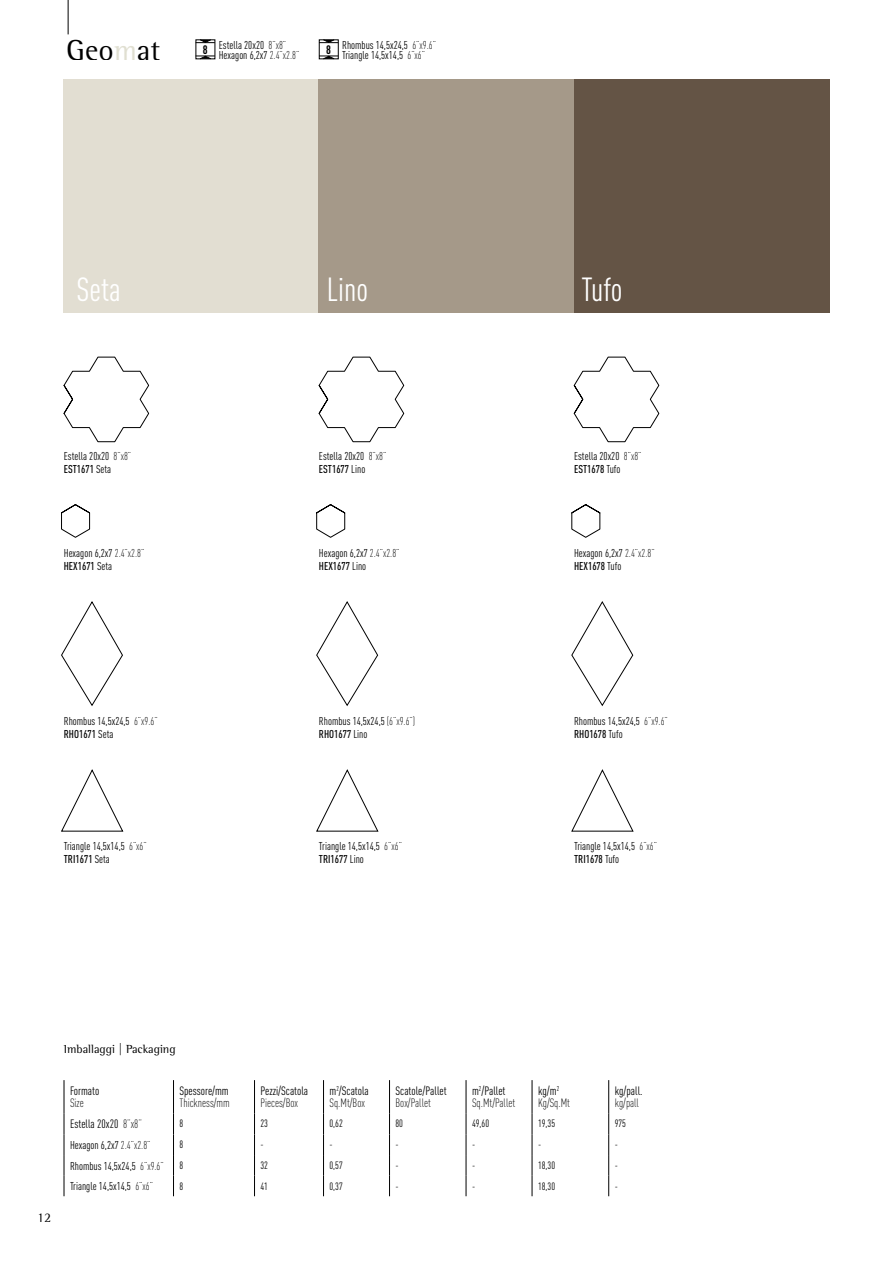
<style>
.page{position:relative;width:893px;height:1263px;background:#fff}
.page>*{position:absolute;margin:0;border:0;box-sizing:border-box;transform-origin:0 0}
.t1{font:condensed 33px "DIN Pro";color:#fff}
.t2{font:29.55px "AT Rotis Semi Serif";color:#000}
.t3{font:13.5px "AT Rotis Semi Serif";color:#000}
.t4{font:700 condensed 12.15px "DIN Pro";color:#000}
.t5{font:condensed 12px/12px "DIN Pro";color:#000}
.t6{font:300 condensed 12px/12px "DIN Pro";color:#000}
.t7{font:12px "AT Rotis Semi Serif";color:#000}
.t8{font:condensed 11.25px/13.5px "DIN Pro";color:#000}
.t9{font:condensed 10.5px "DIN Pro";color:#000}
.s1{color:#e0dfd1}
.s2{font-weight:300}
.s3{font-weight:500}
.s4{font-weight:400}
</style>
<div class="page">
<hr style="left:68px;top:0;width:1px;height:34px;background:#000">
<hr style="left:64px;top:1080px;width:1px;height:33px;background:#000">
<hr style="left:173px;top:1080px;width:1px;height:33px;background:#000">
<hr style="left:254px;top:1080px;width:1px;height:33px;background:#000">
<hr style="left:323px;top:1080px;width:1px;height:33px;background:#000">
<hr style="left:389px;top:1080px;width:1px;height:33px;background:#000">
<hr style="left:466px;top:1080px;width:1px;height:33px;background:#000">
<hr style="left:532px;top:1080px;width:1px;height:33px;background:#000">
<hr style="left:608px;top:1080px;width:1px;height:33px;background:#000">
<svg style="left:64px;top:1113px;width:1px;height:83px"></svg>
<svg style="left:173px;top:1113px;width:1px;height:83px"></svg>
<svg style="left:254px;top:1113px;width:1px;height:83px"></svg>
<svg style="left:323px;top:1113px;width:1px;height:83px"></svg>
<svg style="left:389px;top:1113px;width:1px;height:83px"></svg>
<svg style="left:466px;top:1113px;width:1px;height:83px"></svg>
<svg style="left:532px;top:1113px;width:1px;height:83px"></svg>
<svg style="left:608px;top:1113px;width:1px;height:83px"></svg>
<svg style="left:196px;top:39px;width:19px;height:4px"></svg>
<svg style="left:196px;top:56px;width:19px;height:4px"></svg>
<div style="left:319px;top:40px;width:20px;height:19px;border:1px solid #000"></div>
<svg style="left:319px;top:39px;width:19px;height:4px"></svg>
<svg style="left:319px;top:56px;width:19px;height:4px"></svg>
<div style="left:64px;top:79px;width:255px;height:234px;background:#e2ded2"></div>
<div style="left:319px;top:79px;width:255px;height:234px;background:#a59989"></div>
<div style="left:574px;top:79px;width:255px;height:234px;background:#645445"></div>
<svg style="left:61px;top:601px;width:62px;height:105px"></svg>
<svg style="left:316px;top:601px;width:62px;height:105px"></svg>
<svg style="left:571px;top:601px;width:62px;height:105px"></svg>
<svg style="left:61px;top:770px;width:62px;height:61px"></svg>
<svg style="left:316px;top:770px;width:62px;height:61px"></svg>
<svg style="left:571px;top:770px;width:63px;height:61px"></svg>
<svg style="left:63px;top:357px;width:86px;height:85px"></svg>
<svg style="left:319px;top:357px;width:85px;height:85px"></svg>
<svg style="left:574px;top:357px;width:85px;height:85px"></svg>
<svg style="left:61px;top:504px;width:29px;height:34px"></svg>
<svg style="left:316px;top:504px;width:29px;height:34px"></svg>
<svg style="left:571px;top:504px;width:29px;height:34px"></svg>
<h2 class="t2" style="left:67px;top:33px;width:95px">Geo<span class="s1">m</span>at</h2>
<p class="t4" style="left:203px;top:42px;width:6px">8</p>
<p class="t4" style="left:326px;top:42px;width:6px">8</p>
<p class="t8" style="left:219px;top:38px;width:69px">Estella 20x20 <span class="s2">8”x8”</span></p>
<p class="t8" style="left:342px;top:38px;width:95px">Rhombus 14,5x24,5 <span class="s2">6”x9.6”</span></p>
<p class="t8" style="left:219px;top:48px;width:82px">Hexagon 6,2x7 <span class="s2">2.4”x2.8”</span></p>
<p class="t8" style="left:342px;top:48px;width:85px">Triangle 14,5x14,5 <span class="s2">6”x6”</span></p>
<h1 class="t1" style="left:76px;top:270px;width:46px">Seta</h1>
<h1 class="t1" style="left:327px;top:270px;width:43px">Lino</h1>
<h1 class="t1" style="left:581px;top:270px;width:43px">Tufo</h1>
<p class="t8" style="left:64px;top:449px;width:69px">Estella 20x20 <span class="s2">8”x8”<br></span><span class="s3">EST1671</span> Seta</p>
<p class="t8" style="left:319px;top:449px;width:69px">Estella 20x20 <span class="s2">8”x8”<br></span><span class="s3">EST1677</span> Lino</p>
<p class="t8" style="left:574px;top:449px;width:69px">Estella 20x20 <span class="s2">8”x8”<br></span><span class="s3">EST1678</span> Tufo</p>
<p class="t8" style="left:64px;top:546px;width:82px">Hexagon 6,2x7 <span class="s2">2.4”x2.8”<br></span><span class="s3">HEX1671</span> Seta</p>
<p class="t8" style="left:319px;top:546px;width:82px">Hexagon 6,2x7 <span class="s2">2.4”x2.8”<br></span><span class="s3">HEX1677</span> Lino</p>
<p class="t8" style="left:574px;top:546px;width:82px">Hexagon 6,2x7 <span class="s2">2.4”x2.8”<br></span><span class="s3">HEX1678</span> Tufo</p>
<p class="t8" style="left:64px;top:714px;width:95px">Rhombus 14,5x24,5 <span class="s2">6”x9.6”<br></span><span class="s3">RHO1671</span> Seta</p>
<p class="t8" style="left:319px;top:714px;width:98px">Rhombus 14,5x24,5 <span class="s2">(6”x9.6”)<br></span><span class="s3">RHO1677</span> Lino</p>
<p class="t8" style="left:574px;top:714px;width:95px">Rhombus 14,5x24,5 <span class="s2">6”x9.6”<br></span><span class="s3">RHO1678</span> Tufo</p>
<p class="t8" style="left:64px;top:839px;width:85px">Triangle 14,5x14,5 <span class="s2">6”x6”<br></span><span class="s3">TRI1671</span> Seta</p>
<p class="t8" style="left:319px;top:839px;width:85px">Triangle 14,5x14,5 <span class="s2">6”x6”<br></span><span class="s3">TRI1677</span> Lino</p>
<p class="t8" style="left:574px;top:839px;width:85px">Triangle 14,5x14,5 <span class="s2">6”x6”<br></span><span class="s3">TRI1678</span> Tufo</p>
<p class="t3" style="left:37px;top:1210px;width:16px">12</p>
<p class="t7" style="left:64px;top:1041px;width:113px">Imballaggi | Packaging</p>
<p class="t5" style="left:70px;top:1085px;width:31px">Formato</p>
<p class="t6" style="left:70px;top:1097px;width:15px">Size</p>
<p class="t5" style="left:180px;top:1085px;width:51px">Spessore/mm</p>
<p class="t6" style="left:180px;top:1097px;width:52px">Thickness/mm</p>
<p class="t5" style="left:261px;top:1085px;width:49px">Pezzi/Scatola</p>
<p class="t6" style="left:261px;top:1097px;width:39px">Pieces/Box</p>
<p class="t5" style="left:330px;top:1085px;width:41px">m<sup>2</sup>/Scatola<br><span class="s2">Sq.Mt/Box</span></p>
<p class="t5" style="left:396px;top:1085px;width:53px">Scatole/Pallet</p>
<p class="t6" style="left:396px;top:1097px;width:37px">Box/Pallet</p>
<p class="t6" style="left:472px;top:1085px;width:45px"><span class="s4">m</span><sup>2</sup><span class="s4">/Pallet<br></span>Sq.Mt/Pallet</p>
<p class="t6" style="left:538px;top:1085px;width:34px"><span class="s4">kg/m</span><sup>2<br></sup>Kg/Sq.Mt</p>
<p class="t5" style="left:615px;top:1085px;width:29px">kg/pall.</p>
<p class="t6" style="left:615px;top:1097px;width:26px">kg/pall</p>
<p class="t5" style="left:70px;top:1118px;width:73px">Estella 20x20 <span class="s2">8”x8”</span></p>
<p class="t9" style="left:180px;top:1117px;width:5px">8</p>
<p class="t9" style="left:261px;top:1117px;width:9px">23</p>
<p class="t9" style="left:329px;top:1117px;width:15px">0,62</p>
<p class="t9" style="left:395px;top:1117px;width:9px">80</p>
<p class="t9" style="left:472px;top:1117px;width:19px">49,60</p>
<p class="t9" style="left:538px;top:1117px;width:19px">19,35</p>
<p class="t9" style="left:615px;top:1117px;width:13px">975</p>
<p class="t8" style="left:70px;top:1138px;width:82px">Hexagon 6,2x7 <span class="s2">2.4”x2.8”</span></p>
<p class="t9" style="left:180px;top:1139px;width:5px">8</p>
<p class="t9" style="left:261px;top:1139px;width:5px">-</p>
<p class="t9" style="left:329px;top:1139px;width:5px">-</p>
<p class="t9" style="left:395px;top:1139px;width:5px">-</p>
<p class="t9" style="left:472px;top:1139px;width:5px">-</p>
<p class="t9" style="left:538px;top:1139px;width:5px">-</p>
<p class="t9" style="left:615px;top:1139px;width:5px">-</p>
<p class="t8" style="left:70px;top:1159px;width:95px">Rhombus 14,5x24,5 <span class="s2">6”x9.6”</span></p>
<p class="t9" style="left:180px;top:1159px;width:5px">8</p>
<p class="t9" style="left:261px;top:1159px;width:9px">32</p>
<p class="t9" style="left:329px;top:1159px;width:15px">0,57</p>
<p class="t9" style="left:395px;top:1159px;width:5px">-</p>
<p class="t9" style="left:472px;top:1159px;width:5px">-</p>
<p class="t9" style="left:538px;top:1159px;width:19px">18,30</p>
<p class="t9" style="left:615px;top:1159px;width:5px">-</p>
<p class="t8" style="left:70px;top:1179px;width:85px">Triangle 14,5x14,5 <span class="s2">6”x6”</span></p>
<p class="t9" style="left:180px;top:1180px;width:5px">8</p>
<p class="t9" style="left:261px;top:1180px;width:9px">41</p>
<p class="t9" style="left:329px;top:1180px;width:15px">0,37</p>
<p class="t9" style="left:395px;top:1180px;width:5px">-</p>
<p class="t9" style="left:472px;top:1180px;width:5px">-</p>
<p class="t9" style="left:538px;top:1180px;width:19px">18,30</p>
<p class="t9" style="left:615px;top:1180px;width:5px">-</p>
</div>
